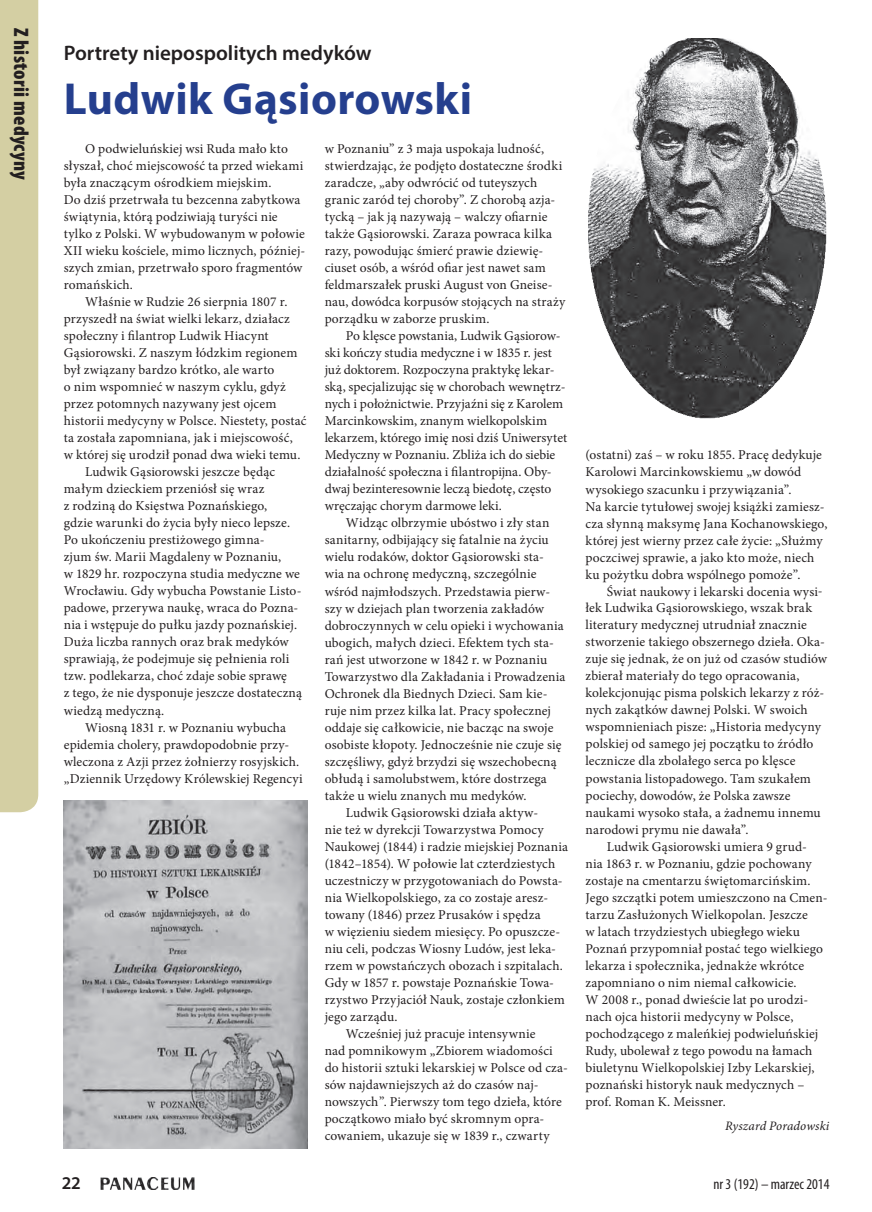
<style>
.page{position:relative;width:872px;height:1212px;background:#fff}
.page>*{position:absolute;margin:0;border:0;box-sizing:border-box;transform-origin:0 0}
.P_Tytuł_średni_30{font:700 45px "Myriad Pro";letter-spacing:.01em;color:#253f8e}
.P_Nadtytuł{font:600 21px "Myriad Pro";color:#231f20}
.t1{font:900 condensed 21px "Myriad Pro";letter-spacing:.015em;color:#231f20}
.t2{font:600 18px "Myriad Pro";color:#231f20}
.t3{font:condensed 15px "Myriad Pro";color:#231f20}
.P_Tekst{font:13.5px/17px "Minion Pro";letter-spacing:.01em;color:#231f20}
.P_Podpis_autora{font:italic 12.9px "Minion Pro";letter-spacing:.01em;color:#231f20}
</style>
<div class="page">
<img style="left:100px;top:1177px;width:95px;height:12px">
<div style="left:0;top:0;width:38px;height:812px;background:#d4cfa3"></div>
<img style="left:588px;top:38px;width:239px;height:381px">
<img style="left:64px;top:801px;width:244px;height:347px">
<h2 class="t1" style="left:34px;top:28px;width:154px;rotate:90deg">Z historii medycyny</h2>
<p class="P_Nadtytuł" style="left:64px;top:40px;width:309px">Portrety niepospolitych medyków</p>
<p class="P_Tytuł_średni_30" style="left:64px;top:70px;width:410px">Ludwik Gąsiorowski</p>
<p class="P_Tekst" style="left:64px;top:140px;width:243px;text-indent:21px">O podwieluńskiej wsi Ruda mało kto słyszał, choć miejscowość ta przed wiekami była znaczącym ośrodkiem miejskim.<br>Do dziś przetrwała tu bezcenna zabytkowa świątynia, którą podziwiają turyści nie tylko z Polski. W wybudowanym w połowie XII wieku kościele, mimo licznych, później&shy;szych zmian, przetrwało sporo fragmentów romańskich.</p>
<p class="P_Tekst" style="left:64px;top:293px;width:244px;text-indent:21px">Właśnie w Rudzie 26 sierpnia 1807 r. przyszedł na świat wielki lekarz, działacz społeczny i filantrop Ludwik Hiacynt Gąsiorowski. Z naszym łódzkim regionem był związany bardzo krótko, ale warto<br>o nim wspomnieć w naszym cyklu, gdyż przez potomnych nazywany jest ojcem historii medycyny w Polsce. Niestety, postać ta została zapomniana, jak i miejscowość,<br>w której się urodził ponad dwa wieki temu.</p>
<p class="P_Tekst" style="left:64px;top:464px;width:240px;text-indent:21px">Ludwik Gąsiorowski jeszcze będąc małym dzieckiem przeniósł się wraz<br>z rodziną do Księstwa Poznańskiego,<br>gdzie warunki do życia były nieco lepsze.<br>Po ukończeniu prestiżowego gimna-<br>zjum św. Marii Magdaleny w Poznaniu,<br>w 1829 hr. rozpoczyna studia medyczne we Wrocławiu. Gdy wybucha Powstanie Listo&shy;padowe, przerywa naukę, wraca do Pozna&shy;nia i wstępuje do pułku jazdy poznańskiej.<br>Duża liczba rannych oraz brak medyków sprawiają, że podejmuje się pełnienia roli tzw. podlekarza, choć zdaje sobie sprawę<br>z tego, że nie dysponuje jeszcze dostateczną wiedzą medyczną.</p>
<p class="P_Tekst" style="left:64px;top:719px;width:241px;text-indent:21px">Wiosną 1831 r. w Poznaniu wybucha epidemia cholery, prawdopodobnie przy&shy;wleczona z Azji przez żołnierzy rosyjskich. „Dziennik Urzędowy Królewskiej Regencyi</p>
<p class="P_Tekst" style="left:325px;top:140px;width:242px">w Poznaniu” z 3 maja uspokaja ludność, stwierdzając, że podjęto dostateczne środki zaradcze, „aby odwrócić od tuteyszych granic zaród tej choroby”. Z chorobą azja&shy;tycką – jak ją nazywają – walczy ofiarnie także Gąsiorowski. Zaraza powraca kilka razy, powodując śmierć prawie dziewię&shy;ciuset osób, a wśród ofiar jest nawet sam feldmarszałek pruski August von Gneise&shy;nau, dowódca korpusów stojących na straży porządku w zaborze pruskim.</p>
<p class="P_Tekst" style="left:325px;top:328px;width:244px;text-indent:21px">Po klęsce powstania, Ludwik Gąsiorow&shy;ski kończy studia medyczne i w 1835 r. jest już doktorem. Rozpoczyna praktykę lekar&shy;ską, specjalizując się w chorobach wewnętrz&shy;nych i położnictwie. Przyjaźni się z Karolem Marcinkowskim, znanym wielkopolskim lekarzem, którego imię nosi dziś Uniwersytet Medyczny w Poznaniu. Zbliża ich do siebie działalność społeczna i filantropijna. Oby&shy;dwaj bezinteresownie leczą biedotę, często wręczając chorym darmowe leki.</p>
<p class="P_Tekst" style="left:325px;top:515px;width:242px;text-indent:21px">Widząc olbrzymie ubóstwo i zły stan sanitarny, odbijający się fatalnie na życiu wielu rodaków, doktor Gąsiorowski sta&shy;wia na ochronę medyczną, szczególnie wśród najmłodszych. Przedstawia pierw&shy;szy w dziejach plan tworzenia zakładów dobroczynnych w celu opieki i wychowania ubogich, małych dzieci. Efektem tych sta&shy;rań jest utworzone w 1842 r. w Poznaniu Towarzystwo dla Zakładania i Prowadzenia Ochronek dla Biednych Dzieci. Sam kie&shy;ruje nim przez kilka lat. Pracy społecznej oddaje się całkowicie, nie bacząc na swoje osobiste kłopoty. Jednocześnie nie czuje się szczęśliwy, gdyż brzydzi się wszechobecną obłudą i samolubstwem, które dostrzega także u wielu znanych mu medyków.</p>
<p class="P_Tekst" style="left:325px;top:804px;width:245px;text-indent:21px">Ludwik Gąsiorowski działa aktyw-<br>nie też w dyrekcji Towarzystwa Pomocy Naukowej (1844) i radzie miejskiej Poznania (1842–1854). W połowie lat czterdziestych uczestniczy w przygotowaniach do Powsta&shy;nia Wielkopolskiego, za co zostaje aresz&shy;towany (1846) przez Prusaków i spędza<br>w więzieniu siedem miesięcy. Po opuszcze&shy;niu celi, podczas Wiosny Ludów, jest leka&shy;rzem w powstańczych obozach i szpitalach.<br>Gdy w 1857 r. powstaje Poznańskie Towa&shy;rzystwo Przyjaciół Nauk, zostaje członkiem jego zarządu.</p>
<p class="P_Tekst" style="left:325px;top:1025px;width:245px;text-indent:21px">Wcześniej już pracuje intensywnie<br>nad pomnikowym „Zbiorem wiadomości do historii sztuki lekarskiej w Polsce od cza&shy;sów najdawniejszych aż do czasów naj&shy;nowszych”. Pierwszy tom tego dzieła, które początkowo miało być skromnym opra&shy;cowaniem, ukazuje się w 1839 r., czwarty</p>
<p class="P_Tekst" style="left:585px;top:447px;width:243px">(ostatni) zaś – w roku 1855. Pracę dedykuje Karolowi Marcinkowskiemu „w dowód wysokiego szacunku i przywiązania”.<br>Na karcie tytułowej swojej książki zamiesz&shy;cza słynną maksymę Jana Kochanowskiego, której jest wierny przez całe życie: „Służmy poczciwej sprawie, a jako kto może, niech ku pożytku dobra wspólnego pomoże”.</p>
<p class="P_Tekst" style="left:585px;top:583px;width:243px;text-indent:21px">Świat naukowy i lekarski docenia wysi&shy;łek Ludwika Gąsiorowskiego, wszak brak literatury medycznej utrudniał znacznie stworzenie takiego obszernego dzieła. Oka&shy;zuje się jednak, że on już od czasów studiów zbierał materiały do tego opracowania, kolekcjonując pisma polskich lekarzy z róż&shy;nych zakątków dawnej Polski. W swoich wspomnieniach pisze: „Historia medycyny polskiej od samego jej początku to źródło lecznicze dla zbolałego serca po klęsce powstania listopadowego. Tam szukałem pociechy, dowodów, że Polska zawsze naukami wysoko stała, a żadnemu innemu narodowi prymu nie dawała”.</p>
<p class="P_Tekst" style="left:585px;top:838px;width:243px;text-indent:21px">Ludwik Gąsiorowski umiera 9 grud&shy;nia 1863 r. w Poznaniu, gdzie pochowany zostaje na cmentarzu świętomarcińskim.<br>Jego szczątki potem umieszczono na Cmen&shy;tarzu Zasłużonych Wielkopolan. Jeszcze<br>w latach trzydziestych ubiegłego wieku Poznań przypomniał postać tego wielkiego lekarza i społecznika, jednakże wkrótce zapomniano o nim niemal całkowicie.<br>W 2008 r., ponad dwieście lat po urodzi&shy;nach ojca historii medycyny w Polsce, pochodzącego z maleńkiej podwieluńskiej Rudy, ubolewał z tego powodu na łamach biuletynu Wielkopolskiej Izby Lekarskiej, poznański historyk nauk medycznych – prof. Roman K. Meissner.</p>
<p class="P_Podpis_autora" style="left:725px;top:1117px;width:106px">Ryszard Poradowski</p>
<h3 class="t2" style="left:62px;top:1172px;width:21px">22</h3>
<p class="t3" style="left:713px;top:1175px;width:117px">nr 3 (192) – marzec 2014</p>
</div>
